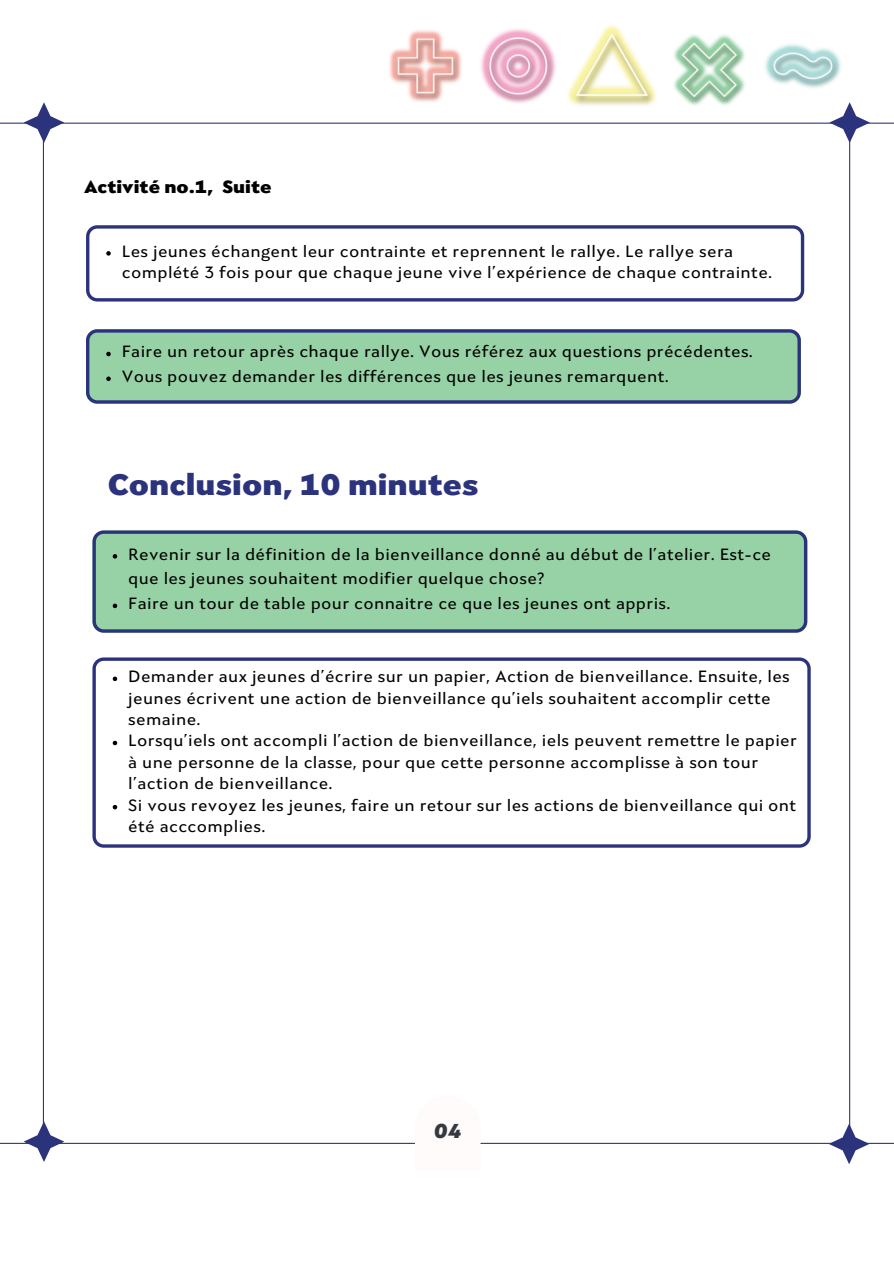
<style>
.page{position:relative;width:894px;height:1264px;background:#fff}
.page>*{position:absolute;margin:0;border:0;box-sizing:border-box;transform-origin:0 0}
.t1{font:900 30px "Seven One Eight";color:#2c337d}
.t2{font:italic 900 20.4px "Seven One Eight";color:#343a40}
.t3{font:900 18px "Seven One Eight";color:#000}
.t4{font:500 16.5px/21.3px "Seven One Eight";letter-spacing:.02em;color:#000}
</style>
<div class="page">
<hr style="left:0;top:1142px;width:893px;height:1px;background:#2c337d">
<hr style="left:0;top:123px;width:893px;height:1px;background:#2c337d">
<hr style="left:43px;top:121px;width:1px;height:1020px;background:#2c337d">
<hr style="left:848px;top:124px;width:2px;height:1020px;background:#2c337d">
<svg style="left:414px;top:1142px;width:66px;height:2px"></svg>
<svg style="left:828px;top:1123px;width:41px;height:41px"></svg>
<svg style="left:24px;top:102px;width:40px;height:41px"></svg>
<svg style="left:829px;top:102px;width:40px;height:41px"></svg>
<svg style="left:24px;top:1121px;width:40px;height:40px"></svg>
<img style="left:674px;top:34px;width:71px;height:71px">
<img style="left:389px;top:24px;width:268px;height:82px">
<img style="left:765px;top:44px;width:84px;height:69px">
<svg style="left:92px;top:530px;width:715px;height:102px;background:#8fc7a2"></svg>
<svg style="left:113px;top:554px;width:4px;height:4px"></svg>
<svg style="left:113px;top:603px;width:4px;height:5px"></svg>
<svg style="left:92px;top:657px;width:718px;height:190px"></svg>
<svg style="left:113px;top:676px;width:4px;height:5px"></svg>
<svg style="left:113px;top:740px;width:4px;height:5px"></svg>
<svg style="left:113px;top:805px;width:4px;height:4px"></svg>
<svg style="left:86px;top:225px;width:718px;height:76px"></svg>
<svg style="left:106px;top:251px;width:5px;height:4px"></svg>
<svg style="left:86px;top:329px;width:714px;height:74px;background:#8cc3a1"></svg>
<svg style="left:106px;top:352px;width:5px;height:4px"></svg>
<svg style="left:106px;top:376px;width:5px;height:5px"></svg>
<p class="t3" style="left:84px;top:180px;width:189px">Activité no.1, Suite</p>
<p class="t4" style="left:122px;top:242px;width:651px">Les jeunes échangent leur contrainte et reprennent le rallye. Le rallye sera complété 3 fois pour que chaque jeune vive l’expérience de chaque contrainte.</p>
<p class="t4" style="left:122px;top:341px;width:632px;line-height:24.8px">Faire un retour après chaque rallye. Vous référez aux questions précédentes.<br>Vous pouvez demander les différences que les jeunes remarquent.</p>
<h1 class="t1" style="left:108px;top:473px;width:372px">Conclusion, 10 minutes</h1>
<p class="t4" style="left:128px;top:543px;width:644px;line-height:24.8px">Revenir sur la définition de la bienveillance donné au début de l’atelier. Est-ce que les jeunes souhaitent modifier quelque chose?<br>Faire un tour de table pour connaitre ce que les jeunes ont appris.</p>
<p class="t4" style="left:128px;top:667px;width:670px">Demander aux jeunes d’écrire sur un papier, Action de bienveillance. Ensuite, les jeunes écrivent une action de bienveillance qu’iels souhaitent accomplir cette semaine.<br>Lorsqu’iels ont accompli l’action de bienveillance, iels peuvent remettre le papier à une personne de la classe, pour que cette personne accomplisse à son tour l’action de bienveillance.<br>Si vous revoyez les jeunes, faire un retour sur les actions de bienveillance qui ont été acccomplies.</p>
<p class="t2" style="left:433px;top:1122px;width:29px">04</p>
</div>
